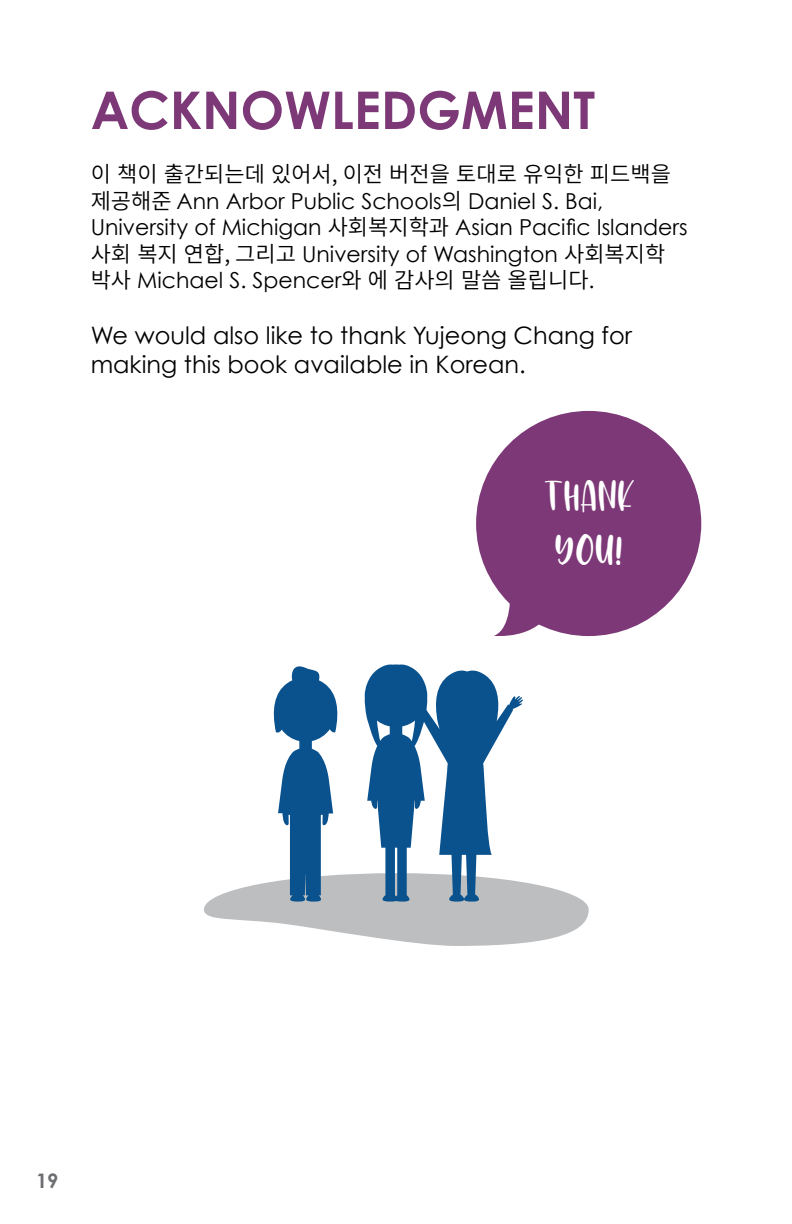
<style>
.page{position:relative;width:792px;height:1224px;background:#fff}
.page>*{position:absolute;margin:0;border:0;box-sizing:border-box;transform-origin:0 0}
.t1{font:700 52px "Century Gothic";color:#7d3977}
.t2{font:44px/54px "Avocado Creamy";color:#fff}
.t3{font:24px/28.8px "Century Gothic";color:#000}
.t4{font:22px/26.4px "Century Gothic";color:#000}
.t5{font:22px "Source Han Sans KR";color:#000}
.t6{font:700 20px "Century Gothic";color:#6d6e71}
.s1{font-family:"Source Han Sans KR"}
</style>
<div class="page">
<div style="left:476px;top:411px;width:225px;height:225px;background:#7d3977;border-radius:50%"></div>
<svg style="left:494px;top:592px;width:58px;height:44px"></svg>
<svg style="left:204px;top:664px;width:385px;height:282px"></svg>
<h1 class="t1" style="left:91px;top:77px;width:506px">ACKNOWLEDGMENT</h1>
<p class="t5" style="left:91px;top:162px;width:582px">이 책이 출간되는데 있어서, 이전 버전을 토대로 유익한 피드백을</p>
<p class="t4" style="left:91px;top:187px;width:598px"><span class="s1">제공해준</span> Ann Arbor Public Schools<span class="s1">의</span> Daniel S. Bai, University of Michigan <span class="s1">사회복지학과</span> Asian Pacific Islanders <span class="s1">사회 복지 연합, 그리고</span> University of Washington <span class="s1">사회복지학 박사</span> Michael S. Spencer<span class="s1">와 에 감사의 말씀 올립니다</span>.</p>
<p class="t3" style="left:91px;top:320px;width:543px">We would also like to thank Yujeong Chang for making this book available in Korean.</p>
<h2 class="t2" style="left:544px;top:467px;width:92px">Thank<br>YOU!</h2>
<p class="t6" style="left:36px;top:1168px;width:24px">19</p>
</div>
